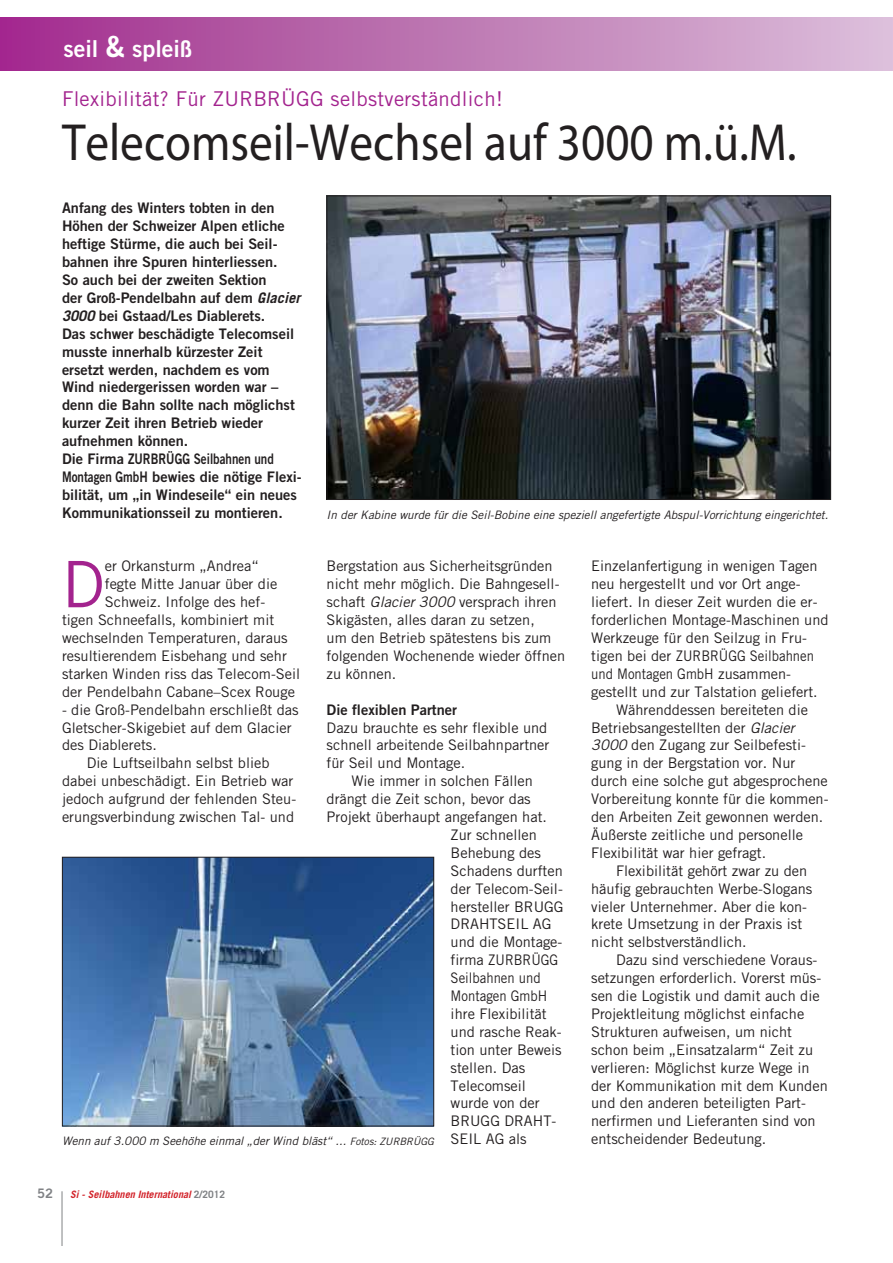
<style>
.page{position:relative;width:893px;height:1263px;background:#fff}
.page>*{position:absolute;margin:0;border:0;box-sizing:border-box;transform-origin:0 0}
.t1{font:64.2px "Trade Gothic";color:#a3238e}
.t2{font:52.5px "Myriad Pro";color:#231f20;scale:.9 1}
.t3{font:23.25px "Trade Gothic Bold Two";color:#fff}
.t4{font:20.4px "Trade Gothic";letter-spacing:.015em;color:#a3238e}
.t5{font:14.55px/17.9px "Trade Gothic";color:#231f20}
.t6{font:14.55px/17.9px "Trade Gothic Bold Two";color:#231f20}
.t7{font:14.55px "Trade Gothic";color:#231f20;scale:.9 1}
.t8{font:13.05px "Trade Gothic Bold Two";color:#808285}
.t9{font:italic 11.7px "Trade Gothic";color:#231f20}
.t10{font:italic 700 10.2px "Trade Gothic";color:#d2232a}
.s1{font-size:29.1px}
.s2{font-family:"Trade Gothic";font-weight:700;font-style:italic}
.s3{font-style:italic}
.s4{font-size:10.2px}
.s5{font-style:normal;color:#808285}
</style>
<div class="page">
<div style="left:0;top:18px;width:892px;height:52px;background:linear-gradient(to right,#a12d8d,#dbc0da)"></div>
<hr style="left:62px;top:1191px;width:1px;height:54px;background:#808285">
<img style="left:328px;top:198px;width:501px;height:300px">
<div style="left:326px;top:196px;width:505px;height:304px;border:1px solid #231f20"></div>
<img style="left:64px;top:859px;width:368px;height:265px">
<div style="left:62px;top:857px;width:372px;height:269px;border:1px solid #231f20"></div>
<h3 class="t3" style="left:63px;top:40px;width:130px">seil <span class="s1">&amp;</span> spleiß</h3>
<h3 class="t4" style="left:62px;top:91px;width:442px">Flexibilität? Für ZURBRÜGG selbstverständlich!</h3>
<h2 class="t2" style="left:62px;top:111px;width:817px">Telecomseil-Wechsel auf 3000 m.ü.M.</h2>
<p class="t6" style="left:62px;top:201px;width:241px">Anfang des Winters tobten in den Höhen der Schweizer Alpen etliche heftige Stürme, die auch bei Seil&shy;bahnen ihre Spuren hinterliessen.<br>So auch bei der zweiten Sektion<br>der Groß-Pendelbahn auf dem <span class="s2">Glacier 3000</span> bei Gstaad/Les Diablerets.<br>Das schwer beschädigte Telecomseil musste innerhalb kürzester Zeit ersetzt werden, nachdem es vom Wind niedergerissen worden war – denn die Bahn sollte nach möglichst kurzer Zeit ihren Betrieb wieder aufnehmen können.<br>Die Firma ZURBRÜGG Seilbahnen und Montagen GmbH bewies die nötige Flexi&shy;bilität, um „in Windeseile“ ein neues Kommunikationsseil zu montieren.</p>
<p class="t9" style="left:326px;top:511px;width:503px">In der Kabine wurde für die Seil-Bobine eine speziell angefertigte Abspul-Vorrichtung eingerichtet.</p>
<h1 class="t1" style="left:62px;top:561px;width:44px">D</h1>
<p class="t5" style="left:105px;top:559px;width:155px">er Orkansturm „Andrea“</p>
<p class="t5" style="left:326px;top:559px;width:240px">Bergstation aus Sicherheitsgründen nicht mehr möglich. Die Bahngesell&shy;schaft <span class="s3">Glacier 3000</span> versprach ihren<br>Skigästen, alles daran zu setzen,<br>um den Betrieb spätestens bis zum folgenden Wochenende wieder öffnen zu können.</p>
<p class="t6" style="left:326px;top:702px;width:132px">Die flexiblen Partner</p>
<p class="t5" style="left:326px;top:720px;width:224px">Dazu brauchte es sehr flexible und schnell arbeitende Seilbahnpartner für Seil und Montage.</p>
<p class="t5" style="left:351px;top:774px;width:183px">Wie immer in solchen Fällen</p>
<p class="t5" style="left:326px;top:791px;width:206px">drängt die Zeit schon, bevor das</p>
<p class="t5" style="left:326px;top:809px;width:222px">Projekt überhaupt angefangen hat.</p>
<p class="t5" style="left:450px;top:827px;width:88px">Zur schnellen</p>
<p class="t5" style="left:450px;top:845px;width:92px">Behebung des</p>
<p class="t5" style="left:450px;top:863px;width:114px">Schadens durften</p>
<p class="t5" style="left:450px;top:881px;width:114px">der Telecom-Seil-</p>
<p class="t5" style="left:450px;top:899px;width:114px">hersteller BRUGG</p>
<p class="t5" style="left:450px;top:917px;width:102px">DRAHTSEIL AG</p>
<p class="t5" style="left:450px;top:935px;width:113px">und die Montage-</p>
<p class="t5" style="left:450px;top:953px;width:109px">firma ZURBRÜGG</p>
<p class="t7" style="left:450px;top:973px;width:102px">Seilbahnen und</p>
<p class="t7" style="left:450px;top:991px;width:109px">Montagen GmbH</p>
<p class="t5" style="left:450px;top:1006px;width:97px">ihre Flexibilität</p>
<p class="t5" style="left:450px;top:1024px;width:112px">und rasche Reak-</p>
<p class="t5" style="left:450px;top:1042px;width:112px">tion unter Beweis</p>
<p class="t5" style="left:450px;top:1060px;width:76px">stellen. Das</p>
<p class="t5" style="left:450px;top:1078px;width:77px">Telecomseil</p>
<p class="t5" style="left:450px;top:1096px;width:91px">wurde von der</p>
<p class="t5" style="left:450px;top:1114px;width:107px">BRUGG DRAHT-</p>
<p class="t5" style="left:450px;top:1132px;width:78px">SEIL AG als</p>
<p class="t5" style="left:105px;top:577px;width:174px">fegte Mitte Januar über die</p>
<p class="t5" style="left:105px;top:594px;width:162px">Schweiz. Infolge des hef-</p>
<p class="t5" style="left:62px;top:612px;width:214px">tigen Schneefalls, kombiniert mit</p>
<p class="t5" style="left:62px;top:630px;width:227px">wechselnden Temperaturen, daraus</p>
<p class="t5" style="left:62px;top:648px;width:226px">resultierendem Eisbehang und sehr</p>
<p class="t5" style="left:62px;top:666px;width:240px">starken Winden riss das Telecom-Seil</p>
<p class="t5" style="left:62px;top:684px;width:234px">der Pendelbahn Cabane–Scex Rouge</p>
<p class="t5" style="left:62px;top:702px;width:238px">- die Groß-Pendelbahn erschließt das</p>
<p class="t5" style="left:62px;top:720px;width:231px">Gletscher-Skigebiet auf dem Glacier</p>
<p class="t5" style="left:62px;top:738px;width:96px">des Diablerets.</p>
<p class="t5" style="left:87px;top:756px;width:184px">Die Luftseilbahn selbst blieb</p>
<p class="t5" style="left:62px;top:774px;width:233px">dabei unbeschädigt. Ein Betrieb war</p>
<p class="t5" style="left:62px;top:791px;width:236px">jedoch aufgrund der fehlenden Steu-</p>
<p class="t5" style="left:62px;top:809px;width:234px">erungsverbindung zwischen Tal- und</p>
<p class="t9" style="left:62px;top:1137px;width:373px">Wenn auf 3.000 m Seehöhe einmal „der Wind bläst“ ... <span class="s4">Fotos: ZURBRÜGG</span></p>
<p class="t5" style="left:591px;top:559px;width:228px">Einzelanfertigung in wenigen Tagen</p>
<p class="t5" style="left:591px;top:577px;width:211px">neu hergestellt und vor Ort ange-</p>
<p class="t5" style="left:591px;top:594px;width:228px">liefert. In dieser Zeit wurden die er-</p>
<p class="t5" style="left:591px;top:612px;width:239px">forderlichen Montage-Maschinen und</p>
<p class="t5" style="left:591px;top:630px;width:217px">Werkzeuge für den Seilzug in Fru-</p>
<p class="t5" style="left:591px;top:648px;width:224px">tigen bei der ZURBRÜGG Seilbahnen</p>
<p class="t7" style="left:591px;top:668px;width:223px">und Montagen GmbH zusammen-</p>
<p class="t5" style="left:591px;top:684px;width:228px">gestellt und zur Talstation geliefert.</p>
<p class="t5" style="left:616px;top:702px;width:193px">Währenddessen bereiteten die</p>
<p class="t5" style="left:591px;top:720px;width:205px">Betriebsangestellten der <span class="s3">Glacier</span></p>
<p class="t5" style="left:591px;top:738px;width:216px"><span class="s3">3000</span> den Zugang zur Seilbefesti-</p>
<p class="t5" style="left:591px;top:756px;width:206px">gung in der Bergstation vor. Nur</p>
<p class="t5" style="left:591px;top:774px;width:238px">durch eine solche gut abgesprochene</p>
<p class="t5" style="left:591px;top:791px;width:239px">Vorbereitung konnte für die kommen-</p>
<p class="t5" style="left:591px;top:809px;width:234px">den Arbeiten Zeit gewonnen werden.</p>
<p class="t5" style="left:591px;top:827px;width:213px">Äußerste zeitliche und personelle</p>
<p class="t5" style="left:591px;top:845px;width:176px">Flexibilität war hier gefragt.</p>
<p class="t5" style="left:616px;top:863px;width:193px">Flexibilität gehört zwar zu den</p>
<p class="t5" style="left:591px;top:881px;width:223px">häufig gebrauchten Werbe-Slogans</p>
<p class="t5" style="left:591px;top:899px;width:217px">vieler Unternehmer. Aber die kon-</p>
<p class="t5" style="left:591px;top:917px;width:212px">krete Umsetzung in der Praxis ist</p>
<p class="t5" style="left:591px;top:935px;width:157px">nicht selbstverständlich.</p>
<p class="t5" style="left:616px;top:953px;width:203px">Dazu sind verschiedene Voraus-</p>
<p class="t5" style="left:591px;top:970px;width:231px">setzungen erforderlich. Vorerst müs-</p>
<p class="t5" style="left:591px;top:988px;width:230px">sen die Logistik und damit auch die</p>
<p class="t5" style="left:591px;top:1006px;width:214px">Projektleitung möglichst einfache</p>
<p class="t5" style="left:591px;top:1024px;width:202px">Strukturen aufweisen, um nicht</p>
<p class="t5" style="left:591px;top:1042px;width:223px">schon beim „Einsatzalarm“ Zeit zu</p>
<p class="t5" style="left:591px;top:1060px;width:220px">verlieren: Möglichst kurze Wege in</p>
<p class="t5" style="left:591px;top:1078px;width:238px">der Kommunikation mit dem Kunden</p>
<p class="t5" style="left:591px;top:1096px;width:216px">und den anderen beteiligten Part-</p>
<p class="t5" style="left:591px;top:1114px;width:226px">nerfirmen und Lieferanten sind von</p>
<p class="t5" style="left:591px;top:1132px;width:176px">entscheidender Bedeutung.</p>
<p class="t8" style="left:37px;top:1189px;width:18px">52</p>
<p class="t10" style="left:70px;top:1191px;width:156px">Si - Seilbahnen International <span class="s5">2/2012</span></p>
</div>
